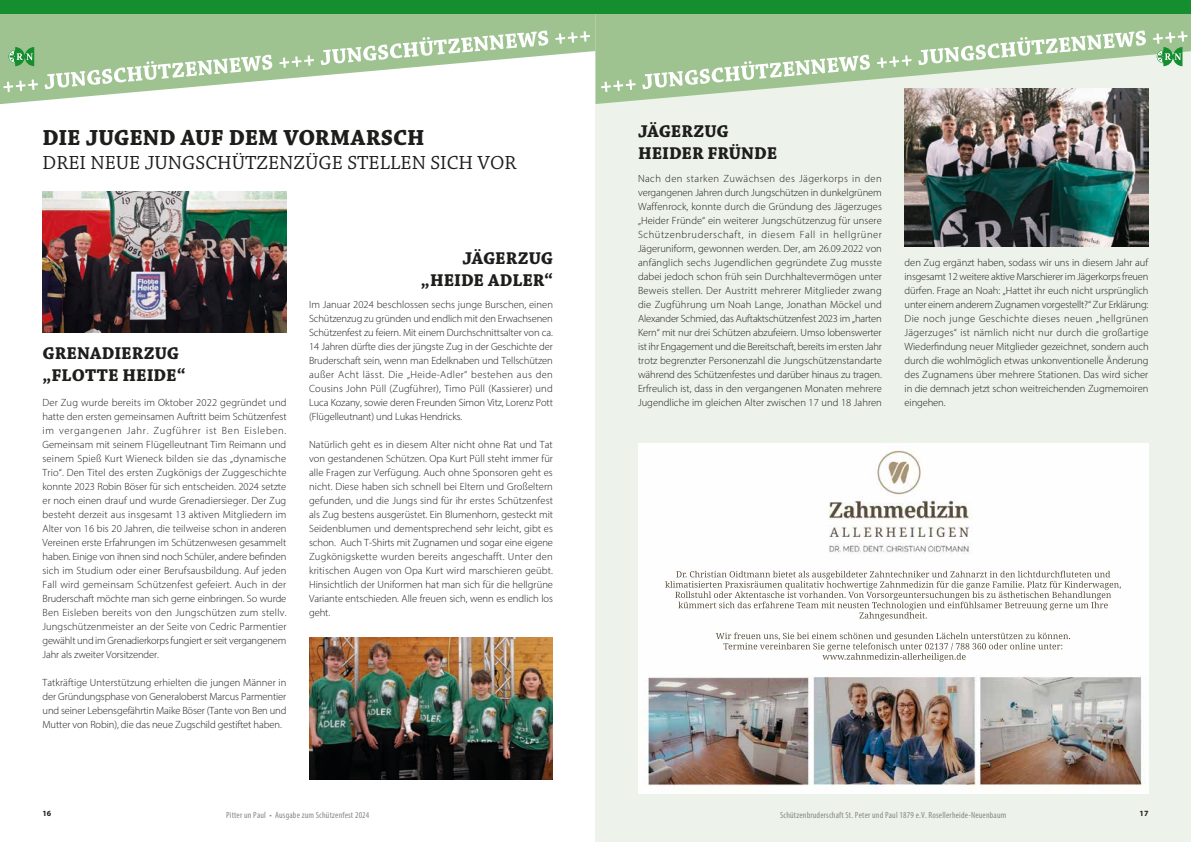
<style>
.page{position:relative;width:1191px;height:842px;background:#fff}
.page>*{position:absolute;margin:0;border:0;box-sizing:border-box;transform-origin:0 0}
.t1{font:700 23px "Chaparral Pro";color:#1d1d1b}
.t2{font:20px "Chaparral Pro";color:#1d1d1b}
.t3{font:700 18px/22px "Chaparral Pro";color:#1d1d1b}
.t4{font:300 10.5px/14px "Myriad Pro";letter-spacing:-.01em;color:#1d1d1b;text-align:justify}
.t5{font:condensed 9px "Myriad Pro";letter-spacing:.02em;color:#878787}
.t6{font:700 8px "Myriad Pro";color:#1d1d1b}
</style>
<div class="page">
<div style="left:595px;top:0;width:596px;height:842px;background:#edf3ea"></div>
<svg style="left:595px;top:14px;width:596px;height:90px;fill:#9ec391"></svg>
<div style="left:595px;top:0;width:596px;height:14px;background:#158e30"></div>
<svg style="left:601px;top:31px;width:586px;height:61px"></svg>
<img style="left:904px;top:88px;width:244px;height:158px">
<img style="left:43px;top:191px;width:243px;height:142px">
<img style="left:309px;top:638px;width:244px;height:142px">
<img style="left:638px;top:443px;width:510px;height:350px">
<img style="left:705px;top:571px;width:100px;height:6px">
<img style="left:879px;top:571px;width:68px;height:6px">
<img style="left:1027px;top:571px;width:38px;height:6px">
<svg style="left:1105px;top:571px;width:5px;height:6px"></svg>
<img style="left:665px;top:581px;width:138px;height:7px">
<img style="left:866px;top:581px;width:74px;height:7px">
<img style="left:1010px;top:581px;width:73px;height:7px">
<img style="left:1104px;top:583px;width:15px;height:7px">
<img style="left:708px;top:591px;width:81px;height:7px">
<img style="left:813px;top:591px;width:131px;height:7px">
<img style="left:1024px;top:591px;width:61px;height:7px">
<svg style="left:1106px;top:593px;width:5px;height:5px"></svg>
<img style="left:729px;top:602px;width:102px;height:6px">
<img style="left:940px;top:602px;width:36px;height:6px">
<img style="left:1004px;top:602px;width:95px;height:6px">
<img style="left:859px;top:612px;width:62px;height:7px">
<img style="left:734px;top:632px;width:118px;height:7px">
<img style="left:887px;top:632px;width:75px;height:7px">
<img style="left:1037px;top:632px;width:31px;height:7px">
<img style="left:745px;top:643px;width:118px;height:6px">
<img style="left:867px;top:643px;width:131px;height:7px">
<img style="left:1020px;top:643px;width:40px;height:6px">
<img style="left:882px;top:653px;width:56px;height:7px">
<svg style="left:956px;top:653px;width:9px;height:7px"></svg>
<svg style="left:0;top:14px;width:595px;height:90px;fill:#9ec391"></svg>
<div style="left:0;top:0;width:595px;height:14px;background:#158e30"></div>
<svg style="left:3px;top:31px;width:587px;height:61px"></svg>
<h1 class="t1" style="left:43px;top:124px;width:383px">DIE JUGEND AUF DEM VORMARSCH</h1>
<h2 class="t2" style="left:43px;top:152px;width:475px">DREI NEUE JUNGSCHÜTZENZÜGE STELLEN SICH VOR</h2>
<h3 class="t3" style="left:43px;top:343px;width:144px">GRENADIERZUG „FLOTTE HEIDE“</h3>
<p class="t4" style="left:43px;top:396px;width:245px">Der Zug wurde bereits im Oktober 2022 gegründet und hatte den ersten gemeinsamen Auftritt beim Schützenfest im vergangenen Jahr. Zugführer ist Ben Eisleben.<br>Gemeinsam mit seinem Flügelleutnant Tim Reimann und seinem Spieß Kurt Wieneck bilden sie das „dynamische Trio“. Den Titel des ersten Zugkönigs der Zuggeschichte konnte 2023 Robin Böser für sich entscheiden. 2024 setzte er noch einen drauf und wurde Grenadiersieger. Der Zug besteht derzeit aus insgesamt 13 aktiven Mitgliedern im Alter von 16 bis 20 Jahren, die teilweise schon in anderen Vereinen erste Erfahrungen im Schützenwesen gesammelt haben. Einige von ihnen sind noch Schüler, andere befinden sich im Studium oder einer Berufsausbildung. Auf jeden Fall wird gemeinsam Schützenfest gefeiert. Auch in der Bruderschaft möchte man sich gerne einbringen. So wurde Ben Eisleben bereits von den Jungschützen zum stellv.<br>Jungschützenmeister an der Seite von Cedric Parmentier gewählt und im Grenadierkorps fungiert er seit vergangenem Jahr als zweiter Vorsitzender.</p>
<p class="t4" style="left:43px;top:676px;width:245px">Tatkräftige Unterstützung erhielten die jungen Männer in der Gründungsphase von Generaloberst Marcus Parmentier und seiner Lebensgefährtin Maike Böser (Tante von Ben und Mutter von Robin), die das neue Zugschild gestiftet haben.</p>
<h3 class="t3" style="left:421px;top:247px;width:133px;text-align:right">JÄGERZUG „HEIDE ADLER“</h3>
<p class="t4" style="left:309px;top:298px;width:245px">Im Januar 2024 beschlossen sechs junge Burschen, einen Schützenzug zu gründen und endlich mit den Erwachsenen Schützenfest zu feiern. Mit einem Durchschnittsalter von ca.<br>14 Jahren dürfte dies der jüngste Zug in der Geschichte der Bruderschaft sein, wenn man Edelknaben und Tellschützen außer Acht lässt. Die „Heide-Adler“ bestehen aus den Cousins John Püll (Zugführer), Timo Püll (Kassierer) und Luca Kozany, sowie deren Freunden Simon Vitz, Lorenz Pott (Flügelleutnant) und Lukas Hendricks.</p>
<p class="t4" style="left:309px;top:438px;width:245px">Natürlich geht es in diesem Alter nicht ohne Rat und Tat von gestandenen Schützen. Opa Kurt Püll steht immer für alle Fragen zur Verfügung. Auch ohne Sponsoren geht es nicht. Diese haben sich schnell bei Eltern und Großeltern gefunden, und die Jungs sind für ihr erstes Schützenfest als Zug bestens ausgerüstet. Ein Blumenhorn, gesteckt mit Seidenblumen und dementsprechend sehr leicht, gibt es schon. Auch T-Shirts mit Zugnamen und sogar eine eigene Zugkönigskette wurden bereits angeschafft. Unter den kritischen Augen von Opa Kurt wird marschieren geübt.<br>Hinsichtlich der Uniformen hat man sich für die hellgrüne Variante entschieden. Alle freuen sich, wenn es endlich los geht.</p>
<h3 class="t3" style="left:638px;top:121px;width:141px">JÄGERZUG<br>HEIDER FRÜNDE</h3>
<p class="t4" style="left:638px;top:172px;width:245px">Nach den starken Zuwächsen des Jägerkorps in den vergangenen Jahren durch Jungschützen in dunkelgrünem Waffenrock, konnte durch die Gründung des Jägerzuges „Heider Fründe“ ein weiterer Jungschützenzug für unsere Schützenbruderschaft, in diesem Fall in hellgrüner Jägeruniform, gewonnen werden. Der, am 26.09.2022 von anfänglich sechs Jugendlichen gegründete Zug musste dabei jedoch schon früh sein Durchhaltevermögen unter Beweis stellen. Der Austritt mehrerer Mitglieder zwang die Zugführung um Noah Lange, Jonathan Möckel und Alexander Schmied, das Auftaktschützenfest 2023 im „harten Kern“ mit nur drei Schützen abzufeiern. Umso lobenswerter ist ihr Engagement und die Bereitschaft, bereits im ersten Jahr trotz begrenzter Personenzahl die Jungschützenstandarte während des Schützenfestes und darüber hinaus zu tragen.<br>Erfreulich ist, dass in den vergangenen Monaten mehrere Jugendliche im gleichen Alter zwischen 17 und 18 Jahren</p>
<p class="t4" style="left:904px;top:256px;width:245px">den Zug ergänzt haben, sodass wir uns in diesem Jahr auf insgesamt 12 weitere aktive Marschierer im Jägerkorps freuen dürfen. Frage an Noah: „Hattet ihr euch nicht ursprünglich unter einem anderem Zugnamen vorgestellt?“ Zur Erklärung:<br>Die noch junge Geschichte dieses neuen „hellgrünen Jägerzuges“ ist nämlich nicht nur durch die großartige Wiederfindung neuer Mitglieder gezeichnet, sondern auch durch die wohlmöglich etwas unkonventionelle Änderung des Zugnamens über mehrere Stationen. Das wird sicher in die demnach jetzt schon weitreichenden Zugmemoiren eingehen.</p>
<p class="t6" style="left:43px;top:808px;width:10px">16</p>
<p class="t5" style="left:226px;top:809px;width:145px">Pitter un Paul • Ausgabe zum Schützenfest 2024</p>
<p class="t5" style="left:780px;top:809px;width:228px">Schützenbruderschaft St. Peter und Paul 1879 e.V. Rosellerheide-Neuenbaum</p>
<p class="t6" style="left:1139px;top:808px;width:10px">17</p>
</div>
